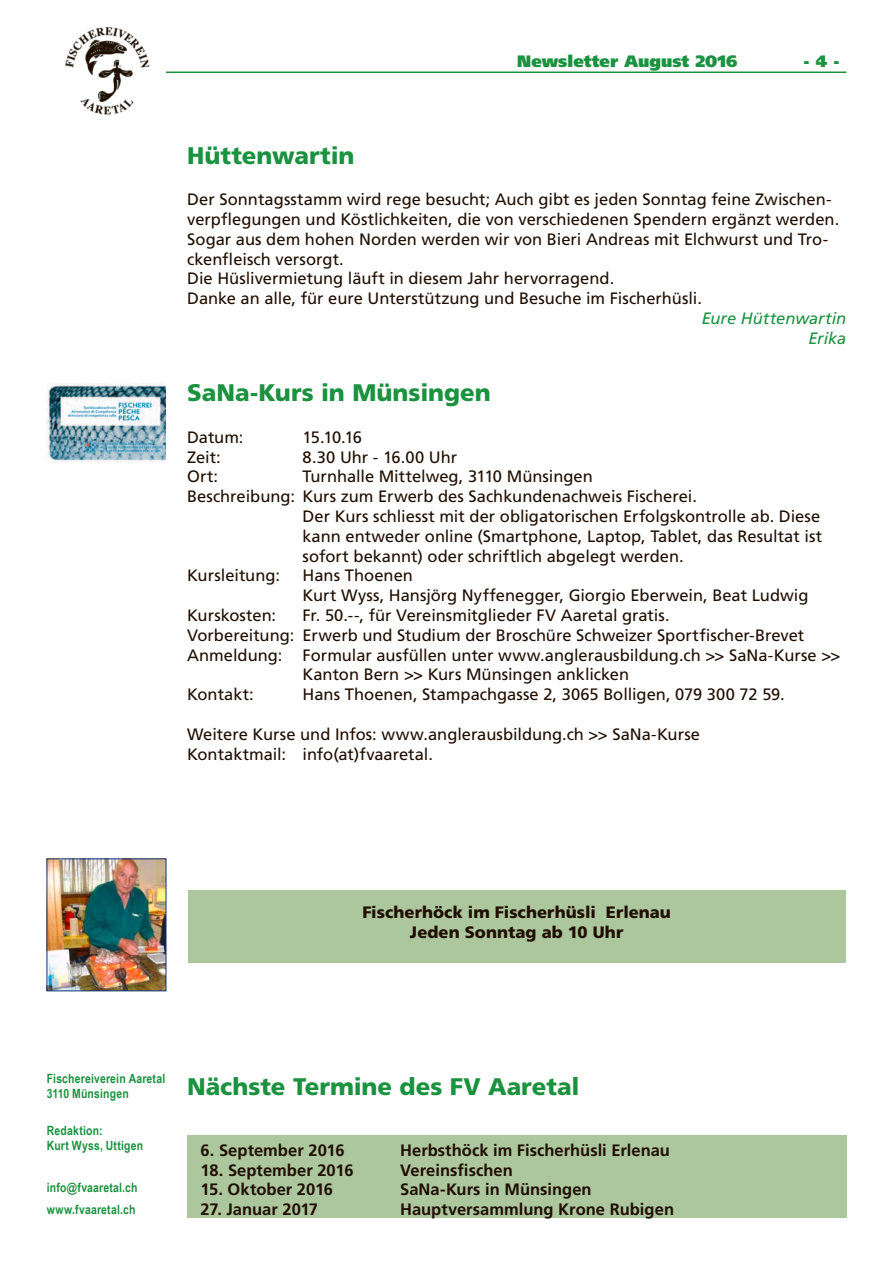
<style>
.page{position:relative;width:893px;height:1263px;background:#fff}
.page>*{position:absolute;margin:0;border:0;box-sizing:border-box;transform-origin:0 0}
.t1{font:900 24px "Frutiger LT Std";color:#1b923f}
.t2{font:16.5px/19.8px "Frutiger LT Std";color:#200e00}
.t3{font:700 16.5px "Frutiger LT Std";color:#200e00}
.t4{font:900 16.5px/19.8px "Frutiger LT Std";letter-spacing:.005em;color:#200e00;text-align:center}
.t5{font:900 16.5px "Frutiger LT Std";letter-spacing:.005em;color:#1b923f}
.t6{font:italic 16.5px/19.8px "Frutiger LT Std";color:#1b923f;text-align:right}
.t7{font:700 12.75px/15.3px "Arial Narrow";letter-spacing:.015em;color:#1b923f}
</style>
<div class="page">
<img style="left:65px;top:26px;width:85px;height:89px">
<hr style="left:166px;top:72px;width:680px;height:1px;background:#1b923f">
<div style="left:188px;top:890px;width:657px;height:72px;background:#acc69d"></div>
<img style="left:49px;top:861px;width:115px;height:128px">
<div style="left:47px;top:859px;width:119px;height:132px;border:1px solid #133478"></div>
<div style="left:187px;top:1135px;width:659px;height:83px;background:#acc69d"></div>
<img style="left:47px;top:383px;width:119px;height:80px">
<p class="t5" style="left:517px;top:51px;width:222px">Newsletter August 2016</p>
<p class="t5" style="left:804px;top:51px;width:38px">- 4 -</p>
<h1 class="t1" style="left:187px;top:141px;width:169px">Hüttenwartin</h1>
<p class="t2" style="left:187px;top:190px;width:653px">Der Sonntagsstamm wird rege besucht; Auch gibt es jeden Sonntag feine Zwischen&shy;verpflegungen und Köstlichkeiten, die von verschiedenen Spendern ergänzt werden.<br>Sogar aus dem hohen Norden werden wir von Bieri Andreas mit Elchwurst und Tro&shy;ckenfleisch versorgt.<br>Die Hüslivermietung läuft in diesem Jahr hervorragend.<br>Danke an alle, für eure Unterstützung und Besuche im Fischerhüsli.</p>
<p class="t6" style="left:702px;top:308px;width:146px">Eure Hüttenwartin<br>Erika</p>
<h1 class="t1" style="left:187px;top:378px;width:305px">SaNa-Kurs in Münsingen</h1>
<p class="t2" style="left:187px;top:427px;width:58px">Datum:</p>
<p class="t2" style="left:303px;top:427px;width:61px">15.10.16</p>
<p class="t2" style="left:187px;top:447px;width:35px">Zeit:</p>
<p class="t2" style="left:303px;top:447px;width:156px">8.30 Uhr - 16.00 Uhr</p>
<p class="t2" style="left:187px;top:467px;width:32px">Ort:</p>
<p class="t2" style="left:303px;top:467px;width:292px">Turnhalle Mittelweg, 3110 Münsingen</p>
<p class="t2" style="left:187px;top:487px;width:511px">Beschreibung: Kurs zum Erwerb des Sachkundenachweis Fischerei.</p>
<p class="t2" style="left:303px;top:506px;width:519px">Der Kurs schliesst mit der obligatorischen Erfolgskontrolle ab. Diese</p>
<p class="t2" style="left:303px;top:526px;width:521px">kann entweder online (Smartphone, Laptop, Tablet, das Resultat ist</p>
<p class="t2" style="left:303px;top:546px;width:383px">sofort bekannt) oder schriftlich abgelegt werden.</p>
<p class="t2" style="left:187px;top:566px;width:94px">Kursleitung:</p>
<p class="t2" style="left:303px;top:566px;width:507px">Hans Thoenen<br>Kurt Wyss, Hansjörg Nyffenegger, Giorgio Eberwein, Beat Ludwig</p>
<p class="t2" style="left:187px;top:605px;width:91px">Kurskosten:</p>
<p class="t2" style="left:303px;top:605px;width:369px">Fr. 50.--, für Vereinsmitglieder FV Aaretal gratis.</p>
<p class="t2" style="left:187px;top:625px;width:619px">Vorbereitung: Erwerb und Studium der Broschüre Schweizer Sportfischer-Brevet</p>
<p class="t2" style="left:187px;top:645px;width:655px">Anmeldung: Formular ausfüllen unter www.anglerausbildung.ch &gt;&gt; SaNa-Kurse &gt;&gt;</p>
<p class="t2" style="left:303px;top:665px;width:328px">Kanton Bern &gt;&gt; Kurs Münsingen anklicken</p>
<p class="t2" style="left:187px;top:685px;width:68px">Kontakt:</p>
<p class="t2" style="left:303px;top:685px;width:484px">Hans Thoenen, Stampachgasse 2, 3065 Bolligen, 079 300 72 59.</p>
<p class="t2" style="left:187px;top:724px;width:514px">Weitere Kurse und Infos: www.anglerausbildung.ch &gt;&gt; SaNa-Kurse<br>Kontaktmail: info(at)fvaaretal.</p>
<p class="t4" style="left:362px;top:902px;width:310px">Fischerhöck im Fischerhüsli Erlenau<br>Jeden Sonntag ab 10 Uhr</p>
<p class="t7" style="left:47px;top:1070px;width:120px">Fischereiverein Aaretal<br>3110 Münsingen</p>
<p class="t7" style="left:47px;top:1122px;width:98px">Redaktion:<br>Kurt Wyss, Uttigen</p>
<p class="t7" style="left:47px;top:1176px;width:92px;line-height:21.6px">info@fvaaretal.ch www.fvaaretal.ch</p>
<h1 class="t1" style="left:187px;top:1072px;width:394px">Nächste Termine des FV Aaretal</h1>
<p class="t3" style="left:201px;top:1140px;width:145px">6. September 2016</p>
<p class="t3" style="left:400px;top:1140px;width:271px">Herbsthöck im Fischerhüsli Erlenau</p>
<p class="t3" style="left:201px;top:1160px;width:154px">18. September 2016</p>
<p class="t3" style="left:400px;top:1160px;width:114px">Vereinsfischen</p>
<p class="t3" style="left:201px;top:1180px;width:134px">15. Oktober 2016</p>
<p class="t3" style="left:400px;top:1180px;width:193px">SaNa-Kurs in Münsingen</p>
<p class="t3" style="left:201px;top:1200px;width:119px">27. Januar 2017</p>
<p class="t3" style="left:400px;top:1200px;width:275px">Hauptversammlung Krone Rubigen</p>
</div>
